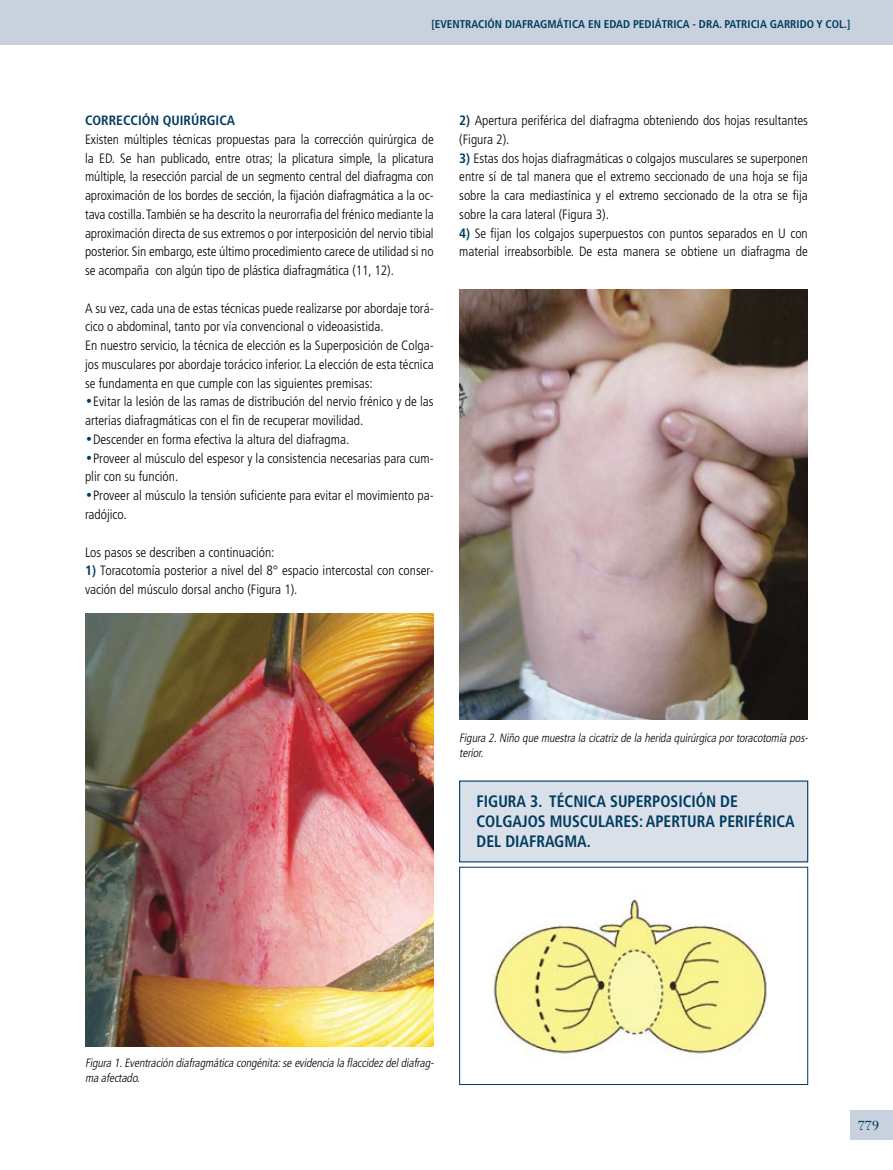
<style>
.page{position:relative;width:893px;height:1170px;background:#fff}
.page>*{position:absolute;margin:0;border:0;box-sizing:border-box;transform-origin:0 0}
.t1{font:19.5px "Filosofia Grand Caps";color:#003b5e;scale:1.1 1}
.t2{font:700 condensed 16.5px/19.8px "Frutiger";color:#003b5e;scale:.95 1}
.t3{font:300 condensed 13.5px/18.8px "Frutiger";color:#000}
.t4{font:700 condensed 13.5px "Frutiger";color:#003b5e}
.t5{font:italic 300 condensed 12px/14.4px "Frutiger";color:#000}
.t6{font:700 condensed 11.25px "Frutiger";color:#003b5e}
.s1{font-family:"Swiss 721 BT";font-weight:400;color:#003b5e}
.s2{font-weight:700;color:#003b5e}
</style>
<div class="page">
<div style="left:850px;top:1110px;width:43px;height:30px;background:#c8d2df"></div>
<div style="left:0;top:0;width:893px;height:44px;background:#c8d2df"></div>
<div style="left:459px;top:780px;width:349px;height:82px;background:#d9e0ea"></div>
<div style="left:459px;top:866px;width:349px;height:218px;border:1px solid #003b5e"></div>
<img style="left:85px;top:613px;width:349px;height:433px">
<img style="left:459px;top:289px;width:349px;height:430px">
<img style="left:493px;top:899px;width:274px;height:155px">
<p class="t6" style="left:431px;top:17px;width:420px">[EVENTRACIÓN DIAFRAGMÁTICA EN EDAD PEDIÁTRICA - DRA. PATRICIA GARRIDO Y COL.]</p>
<p class="t4" style="left:85px;top:112px;width:152px">CORRECCIÓN QUIRÚRGICA</p>
<p class="t3" style="left:85px;top:130px;width:350px;text-align:justify">Existen múltiples técnicas propuestas para la corrección quirúrgica de la ED. Se han publicado, entre otras; la plicatura simple, la plicatura múltiple, la resección parcial de un segmento central del diafragma con aproximación de los bordes de sección, la fijación diafragmática a la oc&shy;tava costilla. También se ha descrito la neurorrafia del frénico mediante la aproximación directa de sus extremos o por interposición del nervio tibial posterior. Sin embargo, este último procedimiento carece de utilidad si no se acompaña con algún tipo de plástica diafragmática (11, 12).</p>
<p class="t3" style="left:85px;top:299px;width:350px">A su vez, cada una de estas técnicas puede realizarse por abordaje torá&shy;cico o abdominal, tanto por vía convencional o videoasistida.<br>En nuestro servicio, la técnica de elección es la Superposición de Colga&shy;jos musculares por abordaje torácico inferior. La elección de esta técnica se fundamenta en que cumple con las siguientes premisas:</p>
<p class="t3" style="left:85px;top:392px;width:350px"><span class="s1">•</span>Evitar la lesión de las ramas de distribución del nervio frénico y de las arterias diafragmáticas con el fin de recuperar movilidad.</p>
<p class="t3" style="left:85px;top:430px;width:266px"><span class="s1">•</span>Descender en forma efectiva la altura del diafragma.</p>
<p class="t3" style="left:85px;top:449px;width:350px"><span class="s1">•</span>Proveer al músculo del espesor y la consistencia necesarias para cum&shy;plir con su función.</p>
<p class="t3" style="left:85px;top:486px;width:350px"><span class="s1">•</span>Proveer al músculo la tensión suficiente para evitar el movimiento pa&shy;radójico.</p>
<p class="t3" style="left:85px;top:542px;width:191px">Los pasos se describen a continuación:</p>
<p class="t3" style="left:85px;top:561px;width:350px"><span class="s2">1)</span> Toracotomía posterior a nivel del 8° espacio intercostal con conser&shy;vación del músculo dorsal ancho (Figura 1).</p>
<p class="t3" style="left:459px;top:111px;width:350px"><span class="s2">2)</span> Apertura periférica del diafragma obteniendo dos hojas resultantes (Figura 2).</p>
<p class="t3" style="left:459px;top:149px;width:350px;text-align:justify"><span class="s2">3)</span> Estas dos hojas diafragmáticas o colgajos musculares se superponen entre sí de tal manera que el extremo seccionado de una hoja se fija sobre la cara mediastínica y el extremo seccionado de la otra se fija sobre la cara lateral (Figura 3).</p>
<p class="t3" style="left:459px;top:224px;width:350px"><span class="s2">4)</span> Se fijan los colgajos superpuestos con puntos separados en U con material irreabsorbible. De esta manera se obtiene un diafragma de</p>
<p class="t5" style="left:459px;top:731px;width:353px">Figura 2.Niño que muestra la cicatrizde la herida quirúrgica portoracotomía pos&shy;terior.</p>
<p class="t2" style="left:477px;top:791px;width:336px">FIGURA 3. TÉCNICA SUPERPOSICIÓN DE<br>COLGAJOS MUSCULARES: APERTURA PERIFÉRICA<br>DEL DIAFRAGMA.</p>
<p class="t5" style="left:85px;top:1056px;width:353px">Figura 1.Eventración diafragmática congénita:se evidencia la flaccidezdeldiafrag&shy;ma afectado.</p>
<h1 class="t1" style="left:857px;top:1113px;width:22px">779</h1>
</div>
